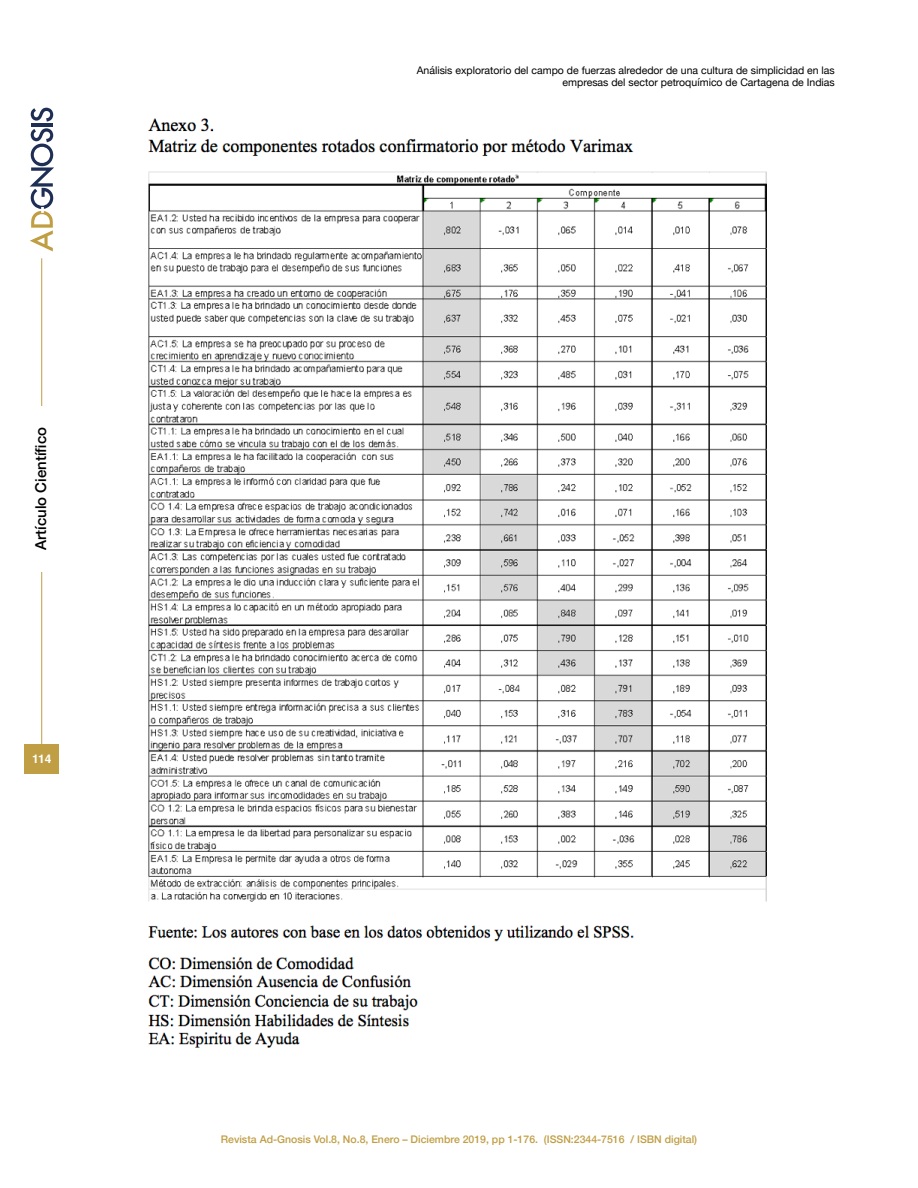
<style>
.page{position:relative;width:918px;height:1188px;background:#fff}
.page>*{position:absolute;margin:0;border:0;box-sizing:border-box;transform-origin:0 0}
.t1{font:500 15px "Helvetica Neue";color:#000}
.t2{font:700 12px "Helvetica";color:#fff}
.t3{font:10.5px/12.6px "Helvetica Neue";color:#000;text-align:right}
.t4{font:500 10.5px "Helvetica Neue";color:#c09e44}
</style>
<div class="page">
<hr style="left:41px;top:258px;width:1px;height:503px;background:#c09e43">
<div style="left:24px;top:744px;width:35px;height:30px;background:#c09e43"></div>
<hr style="left:31px;top:123px;width:22px;height:4px;background:#1e2e54">
<svg style="left:31px;top:108px;width:22px;height:14px"></svg>
<svg style="left:30px;top:128px;width:24px;height:123px"></svg>
<div style="left:30px;top:406px;width:24px;height:165px;background:#fff"></div>
<img style="left:148px;top:118px;width:619px;height:930px">
<h1 class="t1" style="left:29px;top:550px;width:125px;rotate:-90deg">Artículo Científico</h1>
<p class="t2" style="left:32px;top:749px;width:21px">114</p>
<p class="t3" style="left:417px;top:64px;width:420px">Análisis exploratorio del campo de fuerzas alrededor de una cultura de simplicidad en las empresas del sector petroquímico de Cartagena de Indias</p>
<p class="t4" style="left:221px;top:1131px;width:478px">Revista Ad-Gnosis Vol.8, No.8, Enero – Diciembre 2019, pp 1-176. (ISSN:2344-7516 / ISBN digital)</p>
</div>
